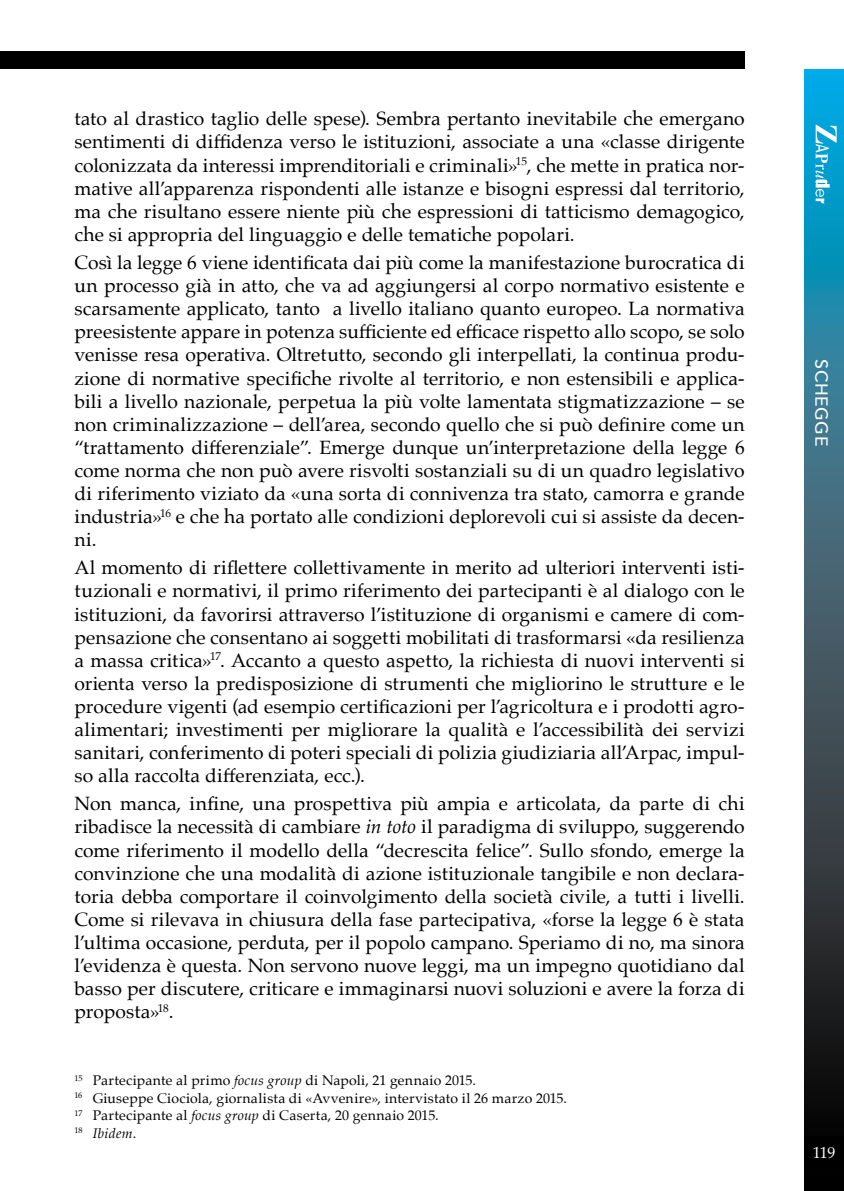
<style>
.page{position:relative;width:844px;height:1191px;background:#fff}
.page>*{position:absolute;margin:0;border:0;box-sizing:border-box;transform-origin:0 0}
.t1{font:19.25px/23.1px "Palatino";letter-spacing:.005em;color:#000;text-align:justify}
.t2{font:500 17.5px "Avenir Next";letter-spacing:.035em;color:#fff}
.t3{font:15.75px "Palatino";color:#fff}
.t4{font:14px/17.5px "Palatino";letter-spacing:.015em;color:#000}
.s1{font-style:italic}
</style>
<div class="page">
<svg style="left:804px;top:69px;width:39px;height:1122px;background:#2a596a"></svg>
<div style="left:0;top:52px;width:744px;height:17px;background:#000"></div>
<svg style="left:815px;top:125px;width:21px;height:78px"></svg>
<div style="left:804px;top:1136px;width:39px;height:30px;background:#000"></div>
<p class="t1" style="left:74px;top:107px;width:671px">tato al drastico taglio delle spese). Sembra pertanto inevitabile che emergano sentimenti di diffidenza verso le istituzioni, associate a una «classe dirigente colonizzata da interessi imprenditoriali e criminali»<sup>15</sup>, che mette in pratica nor&shy;mative all’apparenza rispondenti alle istanze e bisogni espressi dal territorio, ma che risultano essere niente più che espressioni di tatticismo demagogico, che si appropria del linguaggio e delle tematiche popolari.</p>
<p class="t1" style="left:74px;top:251px;width:671px">Così la legge 6 viene identificata dai più come la manifestazione burocratica di un processo già in atto, che va ad aggiungersi al corpo normativo esistente e scarsamente applicato, tanto a livello italiano quanto europeo. La normativa preesistente appare in potenza sufficiente ed efficace rispetto allo scopo, se solo venisse resa operativa. Oltretutto, secondo gli interpellati, la continua produ&shy;zione di normative specifiche rivolte al territorio, e non estensibili e applica&shy;bili a livello nazionale, perpetua la più volte lamentata stigmatizzazione – se non criminalizzazione – dell’area, secondo quello che si può definire come un “trattamento differenziale”. Emerge dunque un’interpretazione della legge 6 come norma che non può avere risvolti sostanziali su di un quadro legislativo di riferimento viziato da «una sorta di connivenza tra stato, camorra e grande industria»<sup>16</sup> e che ha portato alle condizioni deplorevoli cui si assiste da decen&shy;ni.</p>
<p class="t1" style="left:74px;top:556px;width:671px">Al momento di riflettere collettivamente in merito ad ulteriori interventi isti&shy;tuzionali e normativi, il primo riferimento dei partecipanti è al dialogo con le istituzioni, da favorirsi attraverso l’istituzione di organismi e camere di com&shy;pensazione che consentano ai soggetti mobilitati di trasformarsi «da resilienza a massa critica»<sup>17</sup>. Accanto a questo aspetto, la richiesta di nuovi interventi si orienta verso la predisposizione di strumenti che migliorino le strutture e le procedure vigenti (ad esempio certificazioni per l’agricoltura e i prodotti agro&shy;alimentari; investimenti per migliorare la qualità e l’accessibilità dei servizi sanitari, conferimento di poteri speciali di polizia giudiziaria all’Arpac, impul&shy;so alla raccolta differenziata, ecc.).</p>
<p class="t1" style="left:74px;top:792px;width:671px">Non manca, infine, una prospettiva più ampia e articolata, da parte di chi ribadisce la necessità di cambiare <span class="s1">in toto</span> il paradigma di sviluppo, suggerendo come riferimento il modello della “decrescita felice”. Sullo sfondo, emerge la convinzione che una modalità di azione istituzionale tangibile e non declara&shy;toria debba comportare il coinvolgimento della società civile, a tutti i livelli.<br>Come si rilevava in chiusura della fase partecipativa, «forse la legge 6 è stata l’ultima occasione, perduta, per il popolo campano. Speriamo di no, ma sinora l’evidenza è questa. Non servono nuove leggi, ma un impegno quotidiano dal basso per discutere, criticare e immaginarsi nuovi soluzioni e avere la forza di proposta»<sup>18</sup>.</p>
<p class="t4" style="left:74px;top:1071px;width:494px"><sup>15</sup> Partecipante al primo <span class="s1">focus group</span> di Napoli, 21 gennaio 2015.<br><sup>16</sup> Giuseppe Ciociola, giornalista di «Avvenire», intervistato il 26 marzo 2015.<br><sup>17</sup> Partecipante al <span class="s1">focus group</span> di Caserta, 20 gennaio 2015.<br><sup>18</sup> <span class="s1">Ibidem</span>.</p>
<p class="t2" style="left:836px;top:359px;width:88px;rotate:90deg">SCHEGGE</p>
<p class="t3" style="left:812px;top:1139px;width:24px">119</p>
</div>
